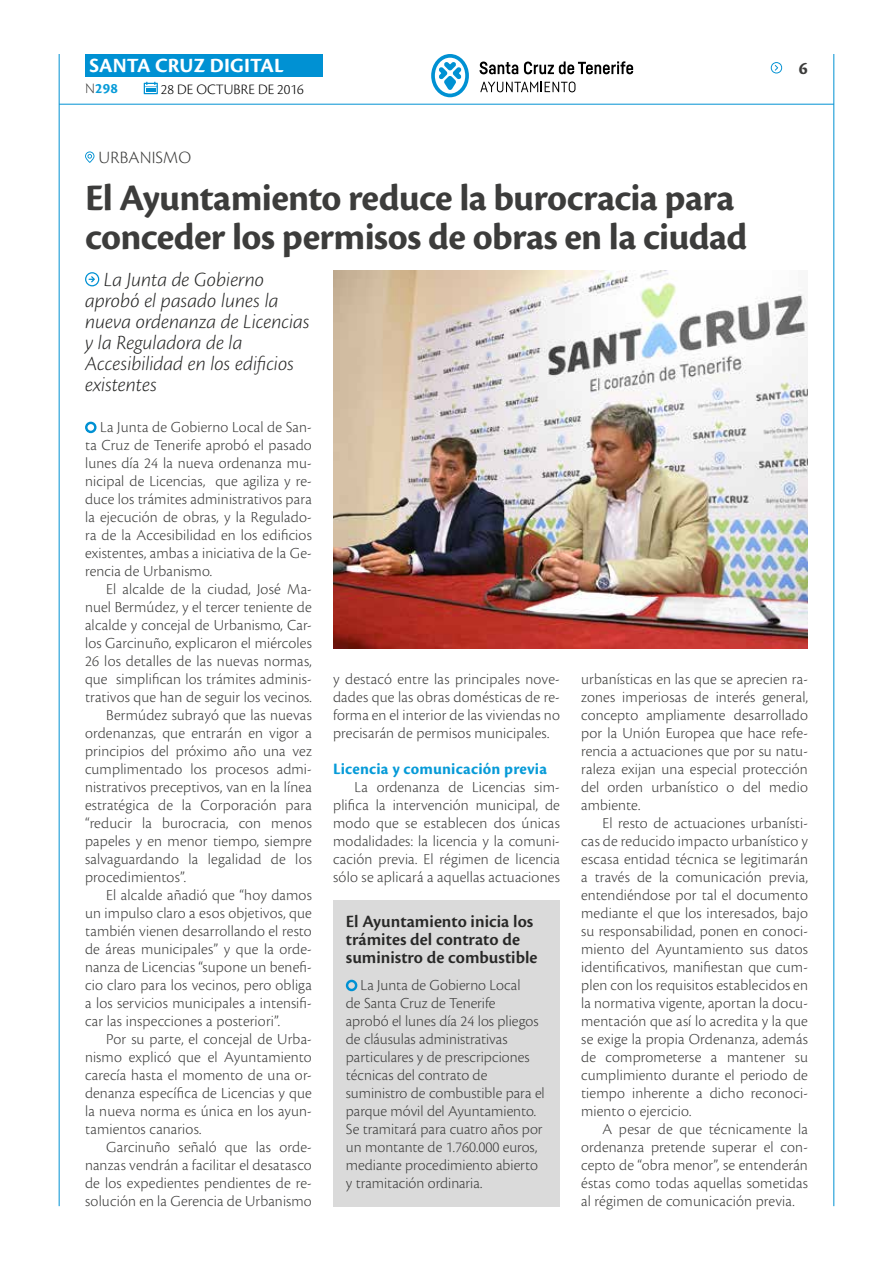
<style>
.page{position:relative;width:893px;height:1263px;background:#fff}
.page>*{position:absolute;margin:0;border:0;box-sizing:border-box;transform-origin:0 0}
.t1{font:700 39px/39px "Cronos Pro";letter-spacing:-.015em;color:#3c3c3b}
.t2{font:italic 300 21px/21px "Cronos Pro";letter-spacing:-.005em;color:#282827}
.t3{font:700 21px "Cronos Pro";letter-spacing:.005em;color:#fff}
.t4{font:600 18px/18px "Cronos Pro";color:#282827}
.t5{font:300 18px "Cronos Pro";letter-spacing:.01em;color:#3c3c3b}
.t6{font:700 18px "Cronos Pro";color:#3c3c3b}
.t7{font:700 16.5px "Cronos Pro";letter-spacing:.015em;color:#079bd8}
.t8{font:300 15.9px/18px "Cronos Pro";letter-spacing:.01em;color:#3c3c3b;text-align:justify}
.t9{font:300 15px "Cronos Pro";color:#000}
.t10{font:700 15px "Cronos Pro";color:#079bd8}
.s1{font-weight:300;color:#3c3c3b}
</style>
<div class="page">
<hr style="left:59px;top:104px;width:775px;height:1px;background:#0091d3">
<div style="left:85px;top:54px;width:238px;height:23px;background:#0091d3"></div>
<svg style="left:144px;top:82px;width:14px;height:12px"></svg>
<hr style="left:59px;top:54px;width:1px;height:1152px;background:#0091d3">
<hr style="left:833px;top:54px;width:1px;height:1152px;background:#0091d3">
<svg style="left:771px;top:62px;width:12px;height:11px"></svg>
<svg style="left:431px;top:54px;width:38px;height:43px"></svg>
<svg style="left:480px;top:62px;width:38px;height:12px"></svg>
<svg style="left:524px;top:61px;width:109px;height:13px"></svg>
<svg style="left:480px;top:82px;width:95px;height:10px"></svg>
<svg style="left:85px;top:421px;width:12px;height:13px"></svg>
<img style="left:333px;top:270px;width:475px;height:378px">
<svg style="left:85px;top:272px;width:14px;height:14px"></svg>
<svg style="left:85px;top:151px;width:9px;height:12px"></svg>
<div style="left:333px;top:900px;width:227px;height:306px;background:#dadada"></div>
<svg style="left:345px;top:979px;width:13px;height:13px"></svg>
<h2 class="t3" style="left:89px;top:53px;width:196px">SANTA CRUZ DIGITAL</h2>
<p class="t10" style="left:85px;top:80px;width:34px"><span class="s1">N</span>298</p>
<p class="t9" style="left:161px;top:81px;width:144px">28 DE OCTUBRE DE 2016</p>
<p class="t5" style="left:98px;top:147px;width:94px">URBANISMO</p>
<h1 class="t1" style="left:85px;top:179px;width:664px">El Ayuntamiento reduce la burocracia para conceder los permisos de obras en la ciudad</h1>
<h2 class="t2" style="left:85px;top:269px;width:226px;text-indent:19px">La Junta de Gobierno aprobó el pasado lunes la nueva ordenanza de Licencias y la Reguladora de la<br>Accesibilidad en los edificios existentes</h2>
<p class="t6" style="left:799px;top:58px;width:10px">6</p>
<p class="t8" style="left:85px;top:418px;width:228px;text-indent:15px">La Junta de Gobierno Local de San&shy;ta Cruz de Tenerife aprobó el pasado lunes día 24 la nueva ordenanza mu&shy;nicipal de Licencias, que agiliza y re&shy;duce los trámites administrativos para la ejecución de obras, y la Regulado&shy;ra de la Accesibilidad en los edificios existentes, ambas a iniciativa de la Ge&shy;rencia de Urbanismo.</p>
<p class="t8" style="left:106px;top:580px;width:207px">El alcalde de la ciudad, José Ma-</p>
<p class="t8" style="left:85px;top:598px;width:228px">nuel Bermúdez, y el tercer teniente de</p>
<p class="t8" style="left:85px;top:616px;width:228px">alcalde y concejal de Urbanismo, Car-</p>
<p class="t8" style="left:85px;top:634px;width:228px">los Garcinuño, explicaron el miércoles</p>
<p class="t8" style="left:85px;top:652px;width:228px">26 los detalles de las nuevas normas,</p>
<p class="t8" style="left:85px;top:670px;width:228px">que simplifican los trámites adminis-</p>
<p class="t8" style="left:85px;top:688px;width:228px">trativos que han de seguir los vecinos.</p>
<p class="t8" style="left:106px;top:706px;width:207px">Bermúdez subrayó que las nuevas</p>
<p class="t8" style="left:85px;top:724px;width:228px">ordenanzas, que entrarán en vigor a</p>
<p class="t8" style="left:85px;top:742px;width:228px">principios del próximo año una vez</p>
<p class="t8" style="left:85px;top:760px;width:228px">cumplimentado los procesos admi-</p>
<p class="t8" style="left:85px;top:778px;width:228px">nistrativos preceptivos, van en la línea</p>
<p class="t8" style="left:85px;top:796px;width:228px">estratégica de la Corporación para</p>
<p class="t8" style="left:85px;top:814px;width:228px">“reducir la burocracia, con menos</p>
<p class="t8" style="left:85px;top:832px;width:228px">papeles y en menor tiempo, siempre</p>
<p class="t8" style="left:85px;top:850px;width:228px">salvaguardando la legalidad de los</p>
<p class="t8" style="left:85px;top:868px;width:102px">procedimientos”.</p>
<p class="t8" style="left:106px;top:886px;width:207px">El alcalde añadió que “hoy damos</p>
<p class="t8" style="left:85px;top:904px;width:228px">un impulso claro a esos objetivos, que</p>
<p class="t8" style="left:85px;top:922px;width:228px">también vienen desarrollando el resto</p>
<p class="t8" style="left:85px;top:940px;width:228px">de áreas municipales” y que la orde-</p>
<p class="t8" style="left:85px;top:958px;width:228px">nanza de Licencias “supone un benefi-</p>
<p class="t8" style="left:85px;top:976px;width:228px">cio claro para los vecinos, pero obliga</p>
<p class="t8" style="left:85px;top:994px;width:228px">a los servicios municipales a intensifi-</p>
<p class="t8" style="left:85px;top:1012px;width:196px">car las inspecciones a posteriori”.</p>
<p class="t8" style="left:106px;top:1030px;width:207px">Por su parte, el concejal de Urba-</p>
<p class="t8" style="left:85px;top:1048px;width:228px">nismo explicó que el Ayuntamiento</p>
<p class="t8" style="left:85px;top:1066px;width:228px">carecía hasta el momento de una or-</p>
<p class="t8" style="left:85px;top:1084px;width:228px">denanza específica de Licencias y que</p>
<p class="t8" style="left:85px;top:1102px;width:228px">la nueva norma es única en los ayun-</p>
<p class="t8" style="left:85px;top:1120px;width:118px">tamientos canarios.</p>
<p class="t8" style="left:106px;top:1138px;width:207px">Garcinuño señaló que las orde-</p>
<p class="t8" style="left:85px;top:1156px;width:228px">nanzas vendrán a facilitar el desatasco</p>
<p class="t8" style="left:85px;top:1174px;width:228px">de los expedientes pendientes de re-</p>
<p class="t8" style="left:85px;top:1192px;width:228px">solución en la Gerencia de Urbanismo</p>
<p class="t8" style="left:333px;top:670px;width:228px">y destacó entre las principales nove&shy;dades que las obras domésticas de re&shy;forma en el interior de las viviendas no precisarán de permisos municipales.</p>
<p class="t7" style="left:333px;top:759px;width:215px">Licencia y comunicación previa</p>
<p class="t8" style="left:333px;top:778px;width:228px;text-indent:21px">La ordenanza de Licencias sim&shy;plifica la intervención municipal, de modo que se establecen dos únicas modalidades: la licencia y la comuni&shy;cación previa. El régimen de licencia sólo se aplicará a aquellas actuaciones</p>
<p class="t4" style="left:346px;top:912px;width:193px">El Ayuntamiento inicia los trámites del contrato de suministro de combustible</p>
<p class="t8" style="left:346px;top:976px;width:200px;text-align:left;text-indent:15px">La Junta de Gobierno Local<br>de Santa Cruz de Tenerife<br>aprobó el lunes día 24 los pliegos de cláusulas administrativas particulares y de prescripciones técnicas del contrato de suministro de combustible para el parque móvil del Ayuntamiento.<br>Se tramitará para cuatro años por un montante de 1.760.000 euros, mediante procedimiento abierto y tramitación ordinaria.</p>
<p class="t8" style="left:581px;top:670px;width:228px">urbanísticas en las que se aprecien ra&shy;zones imperiosas de interés general, concepto ampliamente desarrollado por la Unión Europea que hace refe&shy;rencia a actuaciones que por su natu&shy;raleza exijan una especial protección del orden urbanístico o del medio ambiente.</p>
<p class="t8" style="left:581px;top:814px;width:228px;text-indent:21px">El resto de actuaciones urbanísti&shy;cas de reducido impacto urbanístico y escasa entidad técnica se legitimarán a través de la comunicación previa, entendiéndose por tal el documento mediante el que los interesados, bajo su responsabilidad, ponen en conoci&shy;miento del Ayuntamiento sus datos identificativos, manifiestan que cum&shy;plen con los requisitos establecidos en la normativa vigente, aportan la docu&shy;mentación que así lo acredita y la que se exige la propia Ordenanza, además de comprometerse a mantener su cumplimiento durante el periodo de tiempo inherente a dicho reconoci&shy;miento o ejercicio.</p>
<p class="t8" style="left:581px;top:1120px;width:228px;text-indent:21px">A pesar de que técnicamente la ordenanza pretende superar el con&shy;cepto de “obra menor”, se entenderán éstas como todas aquellas sometidas al régimen de comunicación previa.</p>
</div>
